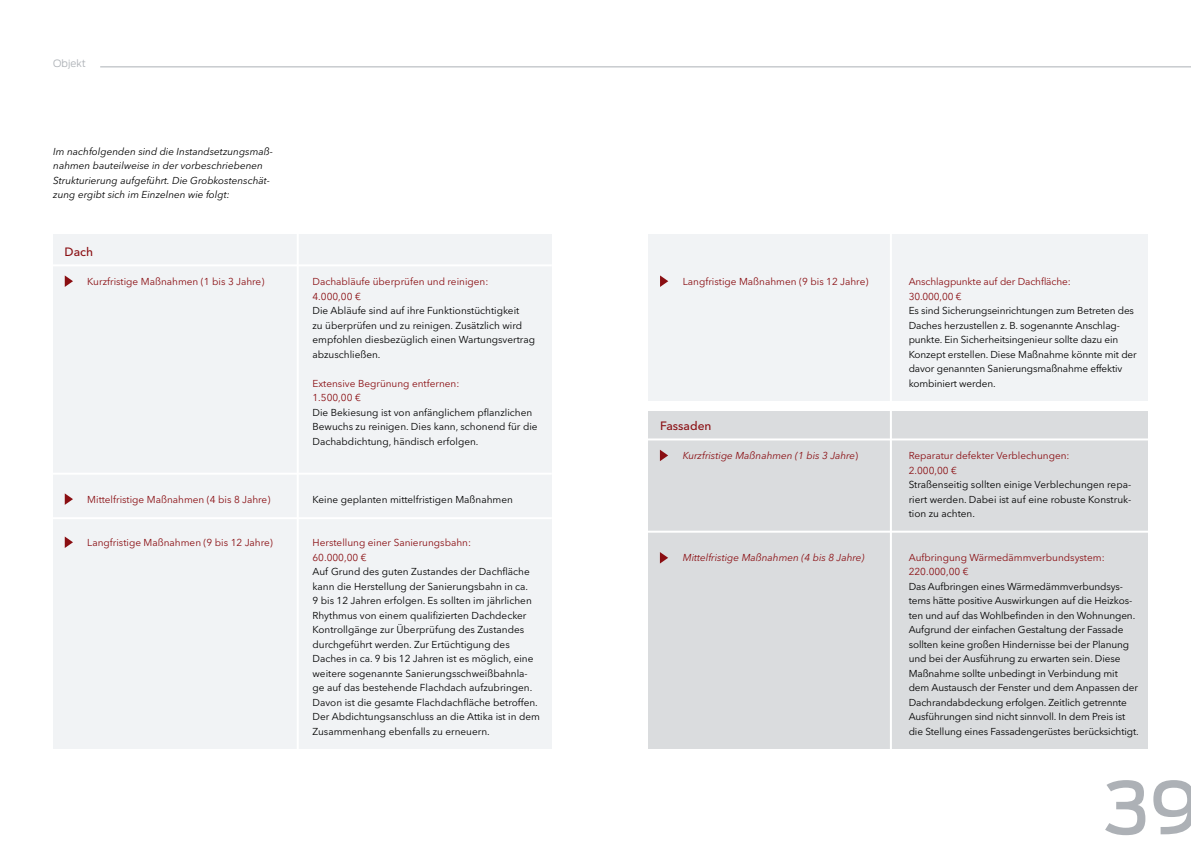
<style>
.page{position:relative;width:1191px;height:842px;background:#fff}
.page>*{position:absolute;margin:0;border:0;box-sizing:border-box;transform-origin:0 0}
.t1{font:500 72px "Antenna";color:#adb1b6}
.t2{font:500 12px "Avenir Next LT Pro";color:#8a0e12}
.t3{font:10px/14.5px "Avenir Next LT Pro";color:#000}
.t4{font:10px/14.5px "Avenir Next LT Pro";color:#8a0e12}
.t5{font:italic 10px/14.5px "Avenir Next LT Pro";color:#000}
.t6{font:italic 10px "Avenir Next LT Pro";color:#8a0e12}
.t7{font:300 10px "Antenna";color:#adb1b6}
.s1{font-style:normal}
</style>
<div class="page">
<div style="left:53px;top:235px;width:498px;height:514px;background:#f1f3f5"></div>
<div style="left:649px;top:235px;width:498px;height:166px;background:#f1f3f5"></div>
<div style="left:649px;top:411px;width:498px;height:338px;background:#dadcde"></div>
<hr style="left:297px;top:208px;width:2px;height:556px;background:#fff">
<hr style="left:890px;top:208px;width:2px;height:556px;background:#fff">
<hr style="left:49px;top:473px;width:503px;height:2px;background:#fff">
<hr style="left:49px;top:264px;width:503px;height:2px;background:#fff">
<hr style="left:645px;top:438px;width:503px;height:2px;background:#fff">
<hr style="left:648px;top:531px;width:502px;height:2px;background:#fff">
<hr style="left:49px;top:517px;width:503px;height:2px;background:#fff">
<hr style="left:100px;top:66px;width:1091px;height:1px;background:#adb1b6">
<svg style="left:65px;top:275px;width:8px;height:12px"></svg>
<svg style="left:65px;top:493px;width:8px;height:12px"></svg>
<svg style="left:65px;top:536px;width:8px;height:12px"></svg>
<svg style="left:660px;top:275px;width:8px;height:12px"></svg>
<svg style="left:660px;top:450px;width:8px;height:11px"></svg>
<svg style="left:660px;top:552px;width:8px;height:11px"></svg>
<p class="t7" style="left:53px;top:58px;width:34px">Objekt</p>
<p class="t5" style="left:53px;top:144px;width:221px">Im nachfolgenden sind die Instandsetzungsmaß&shy;nahmen bauteilweise in der vorbeschriebenen Strukturierung aufgeführt. Die Grobkostenschät&shy;zung ergibt sich im Einzelnen wie folgt:</p>
<p class="t2" style="left:65px;top:245px;width:30px">Dach</p>
<p class="t4" style="left:87px;top:274px;width:178px">Kurzfristige Maßnahmen (1 bis 3 Jahre)</p>
<p class="t4" style="left:87px;top:492px;width:184px">Mittelfristige Maßnahmen (4 bis 8 Jahre)</p>
<p class="t4" style="left:87px;top:535px;width:187px">Langfristige Maßnahmen (9 bis 12 Jahre)</p>
<p class="t4" style="left:312px;top:274px;width:177px">Dachabläufe überprüfen und reinigen:<br>4.000,00 €</p>
<p class="t3" style="left:312px;top:303px;width:224px">Die Abläufe sind auf ihre Funktionstüchtigkeit<br>zu überprüfen und zu reinigen. Zusätzlich wird empfohlen diesbezüglich einen Wartungsvertrag abzuschließen.</p>
<p class="t4" style="left:312px;top:376px;width:148px">Extensive Begrünung entfernen:<br>1.500,00 €</p>
<p class="t3" style="left:312px;top:405px;width:227px">Die Bekiesung ist von anfänglichem pflanzlichen<br>Bewuchs zu reinigen. Dies kann, schonend für die<br>Dachabdichtung, händisch erfolgen.</p>
<p class="t3" style="left:312px;top:492px;width:202px">Keine geplanten mittelfristigen Maßnahmen</p>
<p class="t4" style="left:312px;top:535px;width:160px">Herstellung einer Sanierungsbahn:<br>60.000,00 €</p>
<p class="t3" style="left:312px;top:564px;width:229px">Auf Grund des guten Zustandes der Dachfläche kann die Herstellung der Sanierungsbahn in ca.<br>9 bis 12 Jahren erfolgen. Es sollten im jährlichen Rhythmus von einem qualifizierten Dachdecker Kontrollgänge zur Überprüfung des Zustandes durchgeführt werden. Zur Ertüchtigung des Daches in ca. 9 bis 12 Jahren ist es möglich, eine weitere sogenannte Sanierungsschweißbahnla&shy;ge auf das bestehende Flachdach aufzubringen.<br>Davon ist die gesamte Flachdachfläche betroffen.<br>Der Abdichtungsanschluss an die Attika ist in dem Zusammenhang ebenfalls zu erneuern.</p>
<p class="t4" style="left:683px;top:274px;width:187px">Langfristige Maßnahmen (9 bis 12 Jahre)</p>
<p class="t2" style="left:660px;top:419px;width:53px">Fassaden</p>
<p class="t6" style="left:683px;top:450px;width:177px">Kurzfristige Maßnahmen (1 bis 3 Jahre<span class="s1">)</span></p>
<p class="t6" style="left:683px;top:551px;width:183px">Mittelfristige Maßnahmen (4 bis 8 Jahre)</p>
<p class="t4" style="left:908px;top:274px;width:163px">Anschlagpunkte auf der Dachfläche:<br>30.000,00 €</p>
<p class="t3" style="left:908px;top:303px;width:229px">Es sind Sicherungseinrichtungen zum Betreten des Daches herzustellen z. B. sogenannte Anschlag&shy;punkte. Ein Sicherheitsingenieur sollte dazu ein Konzept erstellen. Diese Maßnahme könnte mit der davor genannten Sanierungsmaßnahme effektiv kombiniert werden.</p>
<p class="t4" style="left:908px;top:448px;width:162px">Reparatur defekter Verblechungen:<br>2.000,00 €</p>
<p class="t3" style="left:908px;top:477px;width:224px;text-align:justify">Straßenseitig sollten einige Verblechungen repa&shy;riert werden. Dabei ist auf eine robuste Konstruk&shy;tion zu achten.</p>
<p class="t4" style="left:908px;top:550px;width:197px">Aufbringung Wärmedämmverbundsystem:<br>220.000,00 €</p>
<p class="t3" style="left:908px;top:579px;width:231px">Das Aufbringen eines Wärmedämmverbundsys&shy;tems hätte positive Auswirkungen auf die Heizkos&shy;ten und auf das Wohlbefinden in den Wohnungen.<br>Aufgrund der einfachen Gestaltung der Fassade sollten keine großen Hindernisse bei der Planung und bei der Ausführung zu erwarten sein. Diese Maßnahme sollte unbedingt in Verbindung mit dem Austausch der Fenster und dem Anpassen der Dachrandabdeckung erfolgen. Zeitlich getrennte Ausführungen sind nicht sinnvoll. In dem Preis ist die Stellung eines Fassadengerüstes berücksichtigt.</p>
<h1 class="t1" style="left:1104px;top:765px;width:97px">39</h1>
</div>
